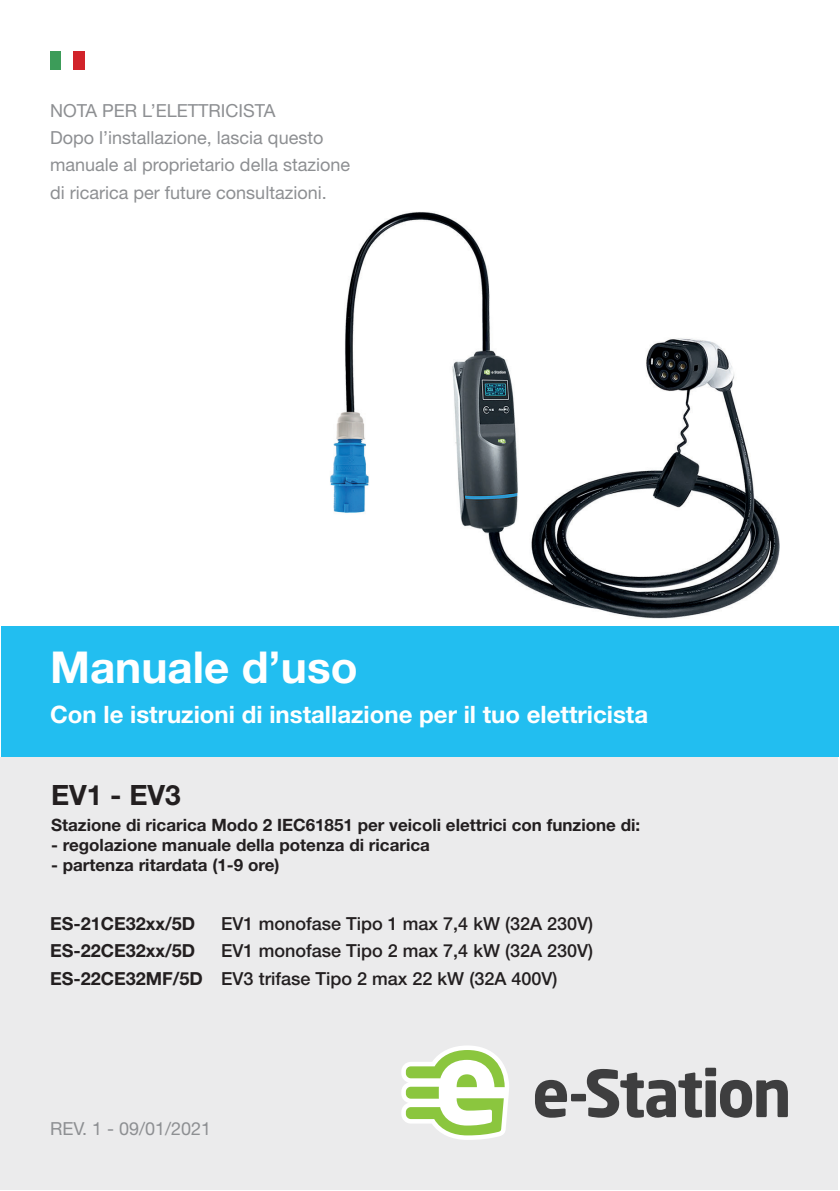
<style>
.page{position:relative;width:840px;height:1191px;background:#fff}
.page>*{position:absolute;margin:0;border:0;box-sizing:border-box;transform-origin:0 0}
.t1{font:700 44px "Helvetica Neue LT Std";color:#fff}
.t2{font:700 28px "Helvetica Neue LT Std";color:#231f20}
.t3{font:700 24px "Helvetica Neue LT Std";color:#fff}
.t4{font:18px/27.2px "Helvetica Neue LT Std";color:#8d8f92}
.t5{font:500 18px/27.2px "Helvetica Neue LT Std";color:#231f20;text-align:justify}
.t6{font:700 18px/27.2px "Helvetica Neue LT Std";color:#231f20}
.t7{font:700 17px "Helvetica Neue LT Std";color:#231f20}
</style>
<div class="page">
<div style="left:0;top:757px;width:837px;height:433px;background:#ebebec"></div>
<div style="left:1px;top:626px;width:837px;height:131px;background:#22bef0"></div>
<svg style="left:535px;top:1079px;width:31px;height:38px"></svg>
<div style="left:570px;top:1093px;width:15px;height:8px;background:#3e3e3f"></div>
<svg style="left:586px;top:1067px;width:201px;height:50px"></svg>
<svg style="left:401px;top:1046px;width:108px;height:94px"></svg>
<div style="left:50px;top:51px;width:11px;height:18px;background:#3c9c59"></div>
<div style="left:73px;top:51px;width:11px;height:18px;background:#d1232a"></div>
<img style="left:330px;top:212px;width:449px;height:406px">
<p class="t4" style="left:50px;top:97px;width:301px">NOTA PER L’ELETTRICISTA<br>Dopo l’installazione, lascia questo manuale al proprietario della stazione di ricarica per future consultazioni.</p>
<h1 class="t1" style="left:50px;top:640px;width:309px">Manuale d’uso</h1>
<h3 class="t3" style="left:50px;top:700px;width:599px">Con le istruzioni di installazione per il tuo elettricista</h3>
<h2 class="t2" style="left:51px;top:777px;width:131px">EV1 - EV3</h2>
<p class="t7" style="left:51px;top:814px;width:590px">Stazione di ricarica Modo 2 IEC61851 per veicoli elettrici con funzione di:</p>
<p class="t7" style="left:51px;top:834px;width:380px">- regolazione manuale della potenza di ricarica</p>
<p class="t7" style="left:51px;top:855px;width:230px">- partenza ritardata (1-9 ore)</p>
<p class="t6" style="left:50px;top:909px;width:154px">ES-21CE32xx/5D<br>ES-22CE32xx/5D<br>ES-22CE32MF/5D</p>
<p class="t5" style="left:221px;top:910px;width:373px">EV1 monofase Tipo 1 max 7,4 kW (32A 230V)<br>EV1 monofase Tipo 2 max 7,4 kW (32A 230V)<br>EV3 trifase Tipo 2 max 22 kW (32A 400V)</p>
<p class="t4" style="left:50px;top:1114px;width:163px">REV. 1 - 09/01/2021</p>
</div>
